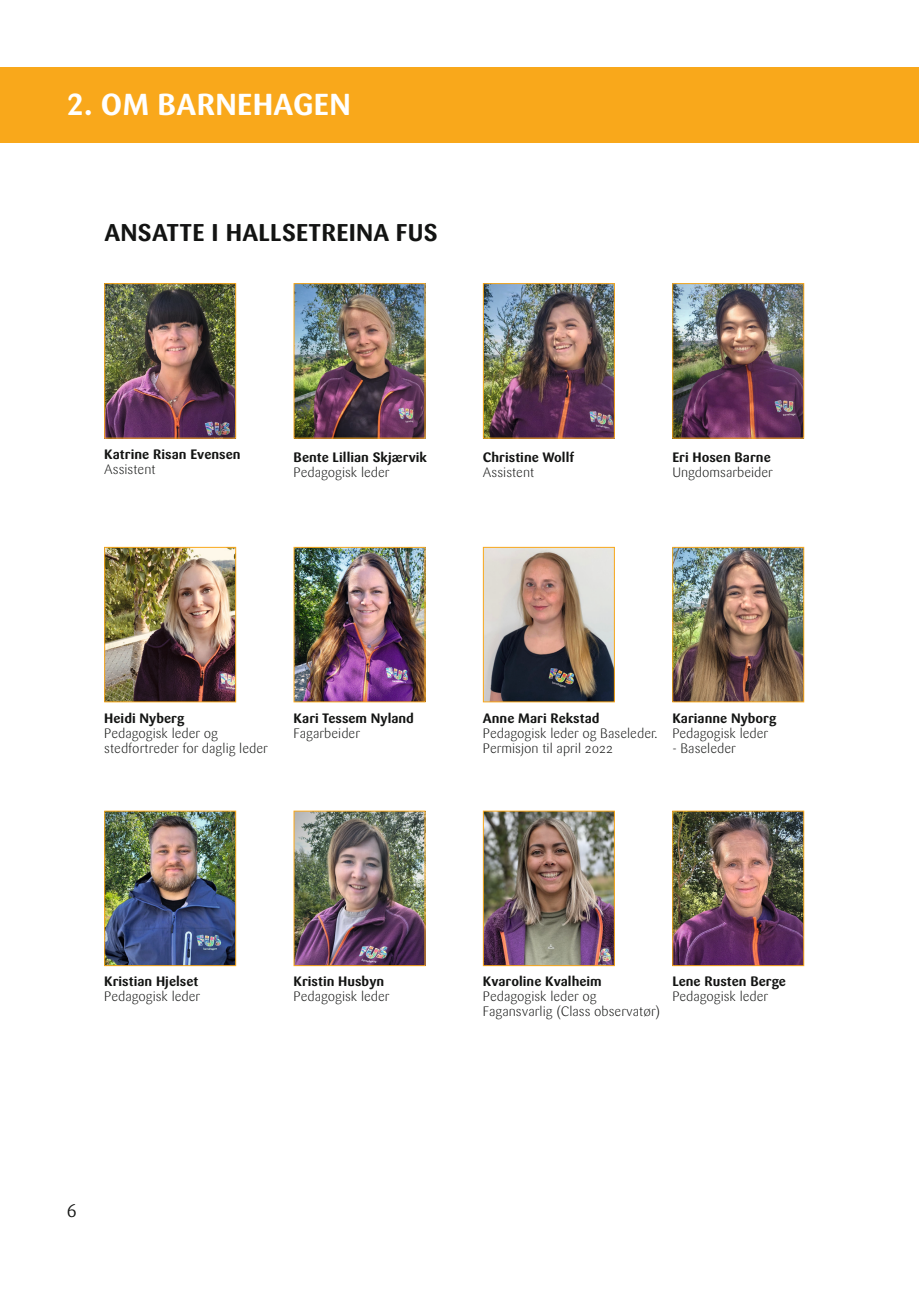
<style>
.page{position:relative;width:919px;height:1289px;background:#fff}
.page>*{position:absolute;margin:0;border:0;box-sizing:border-box;transform-origin:0 0}
.t1{font:700 30px "Sari OT";letter-spacing:.01em;color:#fff}
.t2{font:700 24px "Sari OT";letter-spacing:.01em;color:#131413}
.t3{font:18px "Sari OT";color:#131413}
.t4{font:300 13.5px/15px "Sari OT";color:#131413}
.t5{font:700 13.5px "Sari OT";color:#131413}
</style>
<div class="page">
<div style="left:0;top:67px;width:918px;height:75px;background:#f9a81b"></div>
<img style="left:485px;top:549px;width:127px;height:151px">
<div style="left:483px;top:547px;width:131px;height:155px;border:1px solid #f9a81b"></div>
<img style="left:106px;top:549px;width:128px;height:151px">
<div style="left:104px;top:547px;width:132px;height:155px;border:1px solid #f9a81b"></div>
<img style="left:106px;top:812px;width:128px;height:152px">
<div style="left:104px;top:810px;width:132px;height:156px;border:1px solid #f9a81b"></div>
<img style="left:295px;top:285px;width:128px;height:151px">
<img style="left:295px;top:812px;width:128px;height:152px">
<div style="left:293px;top:810px;width:132px;height:156px;border:1px solid #f9a81b"></div>
<img style="left:485px;top:285px;width:127px;height:151px">
<div style="left:483px;top:283px;width:131px;height:155px;border:1px solid #f9a81b"></div>
<img style="left:295px;top:549px;width:128px;height:151px">
<div style="left:293px;top:547px;width:132px;height:155px;border:1px solid #f9a81b"></div>
<img style="left:485px;top:812px;width:127px;height:152px">
<div style="left:483px;top:810px;width:131px;height:156px;border:1px solid #f9a81b"></div>
<img style="left:674px;top:285px;width:128px;height:151px">
<div style="left:672px;top:283px;width:132px;height:155px;border:1px solid #f9a81b"></div>
<img style="left:674px;top:549px;width:128px;height:151px">
<div style="left:672px;top:547px;width:132px;height:155px;border:1px solid #f9a81b"></div>
<img style="left:674px;top:812px;width:128px;height:152px">
<div style="left:672px;top:810px;width:132px;height:156px;border:1px solid #f9a81b"></div>
<img style="left:106px;top:285px;width:128px;height:151px">
<div style="left:104px;top:283px;width:132px;height:155px;border:1px solid #f9a81b"></div>
<h1 class="t1" style="left:67px;top:85px;width:285px">2. OM BARNEHAGEN</h1>
<h2 class="t2" style="left:104px;top:217px;width:335px">ANSATTE I HALLSETREINA FUS</h2>
<p class="t5" style="left:104px;top:446px;width:138px">Katrine Risan Evensen</p>
<p class="t4" style="left:104px;top:462px;width:53px">Assistent</p>
<p class="t5" style="left:293px;top:448px;width:135px">Bente Lillian Skjærvik</p>
<p class="t4" style="left:293px;top:464px;width:97px">Pedagogisk leder</p>
<p class="t5" style="left:483px;top:448px;width:93px">Christine Wollf</p>
<p class="t4" style="left:483px;top:464px;width:53px">Assistent</p>
<p class="t5" style="left:672px;top:448px;width:100px">Eri Hosen Barne</p>
<p class="t4" style="left:672px;top:464px;width:102px">Ungdomsarbeider</p>
<p class="t5" style="left:104px;top:709px;width:82px">Heidi Nyberg</p>
<p class="t4" style="left:104px;top:726px;width:165px">Pedagogisk leder og stedfortreder for daglig leder</p>
<p class="t5" style="left:293px;top:709px;width:122px">Kari Tessem Nyland</p>
<p class="t4" style="left:293px;top:726px;width:68px">Fagarbeider</p>
<p class="t5" style="left:483px;top:709px;width:118px">Anne Mari Rekstad</p>
<p class="t4" style="left:483px;top:726px;width:176px">Pedagogisk leder og Baseleder.<br>Permisjon til april 2022</p>
<p class="t5" style="left:672px;top:709px;width:106px">Karianne Nyborg</p>
<p class="t4" style="left:672px;top:726px;width:97px">Pedagogisk leder</p>
<p class="t4" style="left:672px;top:741px;width:65px">- Baseleder</p>
<p class="t5" style="left:104px;top:972px;width:96px">Kristian Hjelset</p>
<p class="t4" style="left:104px;top:988px;width:97px">Pedagogisk leder</p>
<h3 class="t3" style="left:67px;top:1198px;width:12px">6</h3>
<p class="t5" style="left:293px;top:972px;width:92px">Kristin Husbyn</p>
<p class="t4" style="left:293px;top:988px;width:97px">Pedagogisk leder</p>
<p class="t5" style="left:483px;top:972px;width:120px">Kvaroline Kvalheim</p>
<p class="t4" style="left:483px;top:988px;width:179px">Pedagogisk leder og<br>Fagansvarlig (Class observatør)</p>
<p class="t5" style="left:672px;top:972px;width:115px">Lene Rusten Berge</p>
<p class="t4" style="left:672px;top:988px;width:97px">Pedagogisk leder</p>
</div>
